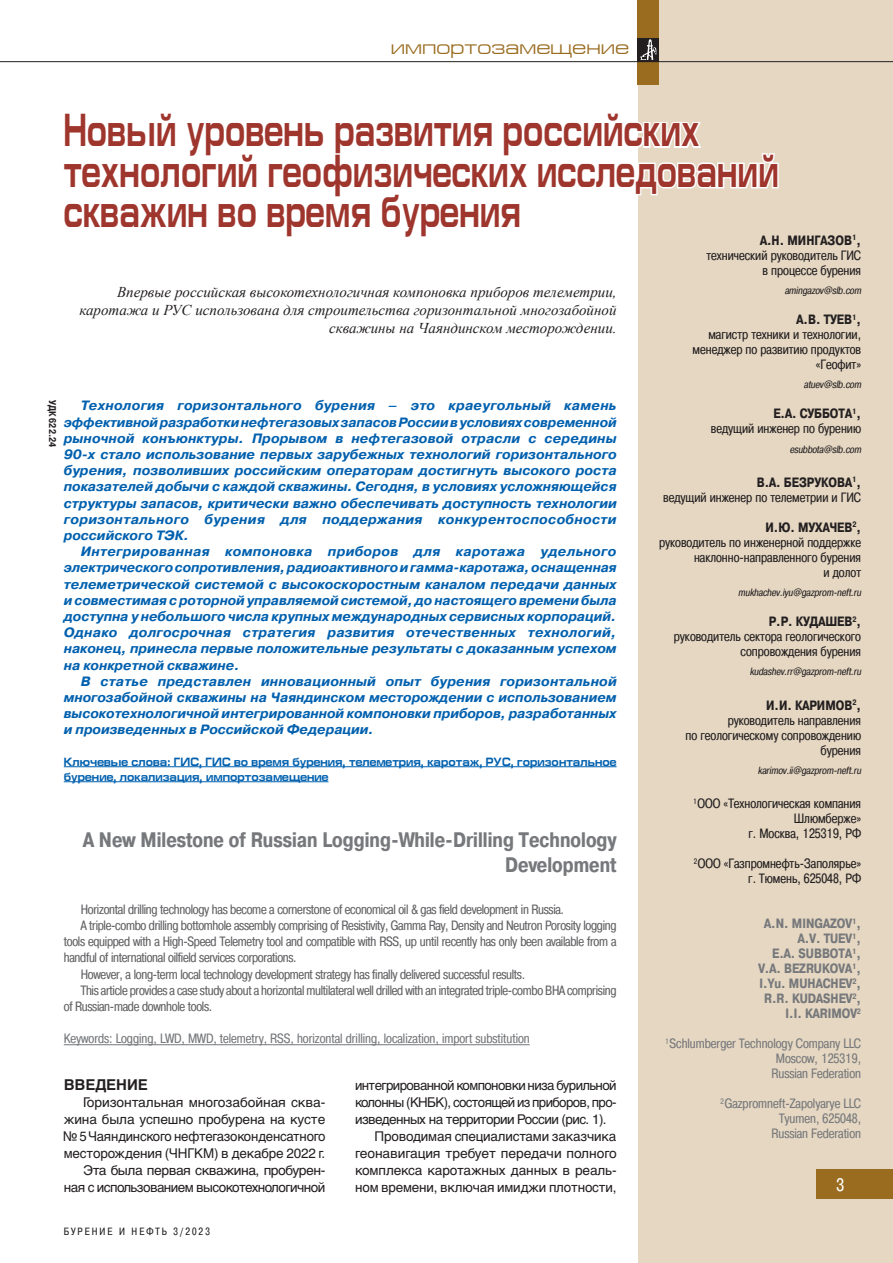
<style>
.page{position:relative;width:893px;height:1263px;background:#fff}
.page>*{position:absolute;margin:0;border:0;box-sizing:border-box;transform-origin:0 0}
.t1{font:700 46.5px/40.5px "Europe Ext";letter-spacing:.01em;color:#9f362e;scale:.57 1}
.t2{font:700 21px/25.2px "Pragmatica Cond C";color:#76787b;text-align:right}
.t3{font:19.5px "Europe Ext";color:#9a6c20}
.t4{font:18px "Pragmatica Cond C";color:#fff}
.t5{font:italic 15px/18px "Times New Roman";color:#231f20;text-align:right}
.t6{font:700 15px "Helvetica Cyr";color:#231f20}
.t7{font:italic 700 13.5px/16.2px "Pragmatica C";color:#0160ae;text-align:justify}
.t8{font:13.5px "Pragmatica Cond C";letter-spacing:-.02em;color:#636366}
.t9{font:13.5px/15px "Pragmatica Cond C";color:#231f20;text-align:right}
.t10{font:13.5px/17px "Helvetica Cyr Upright";letter-spacing:-.015em;color:#231f20;text-align:right}
.t11{font:13.5px/15px "Pragmatica Cond C";color:#76787b;text-align:right}
.t12{font:700 13.5px/15px "Pragmatica Cond C";color:#76787b;text-align:right}
.t13{font:13.5px "Helvetica Cyr Upright";letter-spacing:-.045em;color:#231f20}
.t14{font:13.5px "Helvetica Cyr Upright";letter-spacing:-.04em;color:#231f20}
.t15{font:700 12px/15px "Europe Ext";color:#0160ae;scale:.8 1}
.t16{font:italic 10.5px "Pragmatica Cond C";color:#231f20}
.t17{font:10.5px "Pragmatica Cond C";letter-spacing:.2em;color:#231f20}
.t18{font:700 9.75px "Pragmatica Cond C";color:#231f20}
.s1{font-weight:700}
</style>
<div class="page">
<div style="left:638px;top:0;width:255px;height:1263px;background:#e5d7c2"></div>
<div style="left:638px;top:0;width:21px;height:85px;background:#9a6c20"></div>
<hr style="left:0;top:61px;width:893px;height:1px;background:#231f20">
<div style="left:638px;top:38px;width:21px;height:23px;background:#231f20"></div>
<svg style="left:640px;top:39px;width:17px;height:21px"></svg>
<div style="left:816px;top:1169px;width:77px;height:30px;background:#9a6c20"></div>
<svg style="left:638px;top:122px;width:141px;height:74px"></svg>
<hr style="left:64px;top:766px;width:553px;height:1px;background:#0160ae">
<hr style="left:64px;top:781px;width:264px;height:1px;background:#0160ae">
<hr style="left:64px;top:1044px;width:466px;height:1px;background:#76787b">
<h3 class="t3" style="left:391px;top:37px;width:240px">импортозамещение</h3>
<h1 class="t1" style="left:64px;top:110px;width:1256px">Новый уровень развития российских технологий геофизических исследований скважин во время бурения</h1>
<p class="t9" style="left:706px;top:233px;width:156px"><span class="s1">А.Н. МИНГАЗОВ</span><sup>1</sup><span class="s1">, </span>технический руководитель ГИС в процессе бурения</p>
<p class="t16" style="left:785px;top:285px;width:80px">amingazov@slb.com</p>
<p class="t9" style="left:693px;top:312px;width:170px"><span class="s1">А.В. ТУЕВ</span><sup>1</sup><span class="s1">,<br></span>магистр техники и технологии, менеджер по развитию продуктов «Геофит»</p>
<p class="t16" style="left:804px;top:379px;width:61px">atuev@slb.com</p>
<p class="t9" style="left:711px;top:406px;width:152px"><span class="s1">Е.А. СУББОТА</span><sup>1</sup><span class="s1">,<br></span>ведущий инженер по бурению</p>
<p class="t16" style="left:790px;top:443px;width:75px">esubbota@slb.com</p>
<p class="t9" style="left:663px;top:475px;width:199px"><span class="s1">В.А. БЕЗРУКОВА</span><sup>1</sup><span class="s1">,<br></span>ведущий инженер по телеметрии и ГИС</p>
<p class="t9" style="left:659px;top:520px;width:203px"><span class="s1">И.Ю. МУХАЧЕВ</span><sup>2</sup><span class="s1">,<br></span>руководитель по инженерной поддержке наклонно-направленного бурения<br>и долот</p>
<p class="t16" style="left:738px;top:587px;width:127px">mukhachev.iyu@gazprom-neft.ru</p>
<p class="t9" style="left:674px;top:614px;width:189px"><span class="s1">Р.Р. КУДАШЕВ</span><sup>2</sup><span class="s1">,<br></span>руководитель сектора геологического сопровождения бурения</p>
<p class="t16" style="left:750px;top:666px;width:115px">kudashev.rr@gazprom-neft.ru</p>
<p class="t9" style="left:685px;top:698px;width:177px"><span class="s1">И.И. КАРИМОВ</span><sup>2</sup><span class="s1">,<br></span>руководитель направления<br>по геологическому сопровождению бурения</p>
<p class="t16" style="left:758px;top:764px;width:107px">karimov.ii@gazprom-neft.ru</p>
<p class="t9" style="left:693px;top:796px;width:170px"><sup>1</sup>ООО «Технологическая компания<br>Шлюмберже»<br>г. Москва, 125319, РФ</p>
<p class="t9" style="left:694px;top:856px;width:169px"><sup>2</sup>ООО «Газпромнефть-Заполярье» г. Тюмень, 625048, РФ</p>
<p class="t12" style="left:758px;top:916px;width:104px">A.N. MINGAZOV<sup>1</sup>,<br>A.V. TUEV<sup>1</sup>,<br>E.A. SUBBOTA<sup>1</sup>,<br>V.A. BEZRUKOVA<sup>1</sup>,<br>I.Yu. MUHACHEV<sup>2</sup>,<br>R.R. KUDASHEV<sup>2</sup>,<br>I.I. KARIMOV<sup>2</sup></p>
<p class="t11" style="left:665px;top:1036px;width:198px"><sup>1</sup>Schlumberger Technology Company LLC<br>Moscow, 125319,<br>Russian Federation</p>
<p class="t11" style="left:721px;top:1096px;width:142px"><sup>2</sup>Gazpromneft-Zapolyarye LLC<br>Tyumen, 625048,<br>Russian Federation</p>
<p class="t5" style="left:79px;top:283px;width:539px">Впервые российская высокотехнологичная компоновка приборов телеметрии, каротажа и РУС использована для строительства горизонтальной многозабойной скважины на Чаяндинском месторождении.</p>
<p class="t18" style="left:58px;top:400px;width:49px;rotate:90deg">УДК 622.24</p>
<p class="t7" style="left:64px;top:398px;width:555px;text-indent:17px">Технология горизонтального бурения – это краеугольный камень эффективной разработки нефтегазовых запасов России в условиях современной рыночной конъюнктуры. Прорывом в нефтегазовой отрасли с середины 90-х стало использование первых зарубежных технологий горизонтального бурения, позволивших российским операторам достигнуть высокого роста показателей добычи с каждой скважины. Сегодня, в условиях усложняющейся структуры запасов, критически важно обеспечивать доступность технологии горизонтального бурения для поддержания конкурентоспособности российского ТЭК.</p>
<p class="t7" style="left:64px;top:543px;width:554px;text-indent:17px">Интегрированная компоновка приборов для каротажа удельного электрического сопротивления, радиоактивного и гамма-каротажа, оснащенная телеметрической системой с высокоскоростным каналом передачи данных и совместимая с роторной управляемой системой, до настоящего времени была доступна у небольшого числа крупных международных сервисных корпораций.<br>Однако долгосрочная стратегия развития отечественных технологий, наконец, принесла первые положительные результаты с доказанным успехом на конкретной скважине.</p>
<p class="t7" style="left:64px;top:673px;width:554px;text-indent:17px">В статье представлен инновационный опыт бурения горизонтальной многозабойной скважины на Чаяндинском месторождении с использованием высокотехнологичной интегрированной компоновки приборов, разработанных и произведенных в Российской Федерации.</p>
<p class="t15" style="left:64px;top:754px;width:692px">Ключевые слова: ГИС, ГИС во время бурения, телеметрия, каротаж, РУС, горизонтальное бурение, локализация, импортозамещение</p>
<h2 class="t2" style="left:83px;top:827px;width:535px">A New Milestone of Russian Logging-While-Drilling Technology<br>Development</h2>
<p class="t8" style="left:81px;top:901px;width:485px">Horizontal drilling technology has become a cornerstone of economical oil &amp; gas field development in Russia.</p>
<p class="t8" style="left:81px;top:918px;width:537px">A triple-combo drilling bottomhole assembly comprising of Resistivity, Gamma Ray, Density and Neutron Porosity logging</p>
<p class="t8" style="left:64px;top:934px;width:554px">tools equipped with a High-Speed Telemetry tool and compatible with RSS, up until recently has only been available from a</p>
<p class="t8" style="left:64px;top:950px;width:234px">handful of international oilfield services corporations.</p>
<p class="t8" style="left:81px;top:966px;width:446px">However, a long-term local technology development strategy has finally delivered successful results.</p>
<p class="t8" style="left:81px;top:982px;width:537px">This article provides a case study about a horizontal multilateral well drilled with an integrated triple-combo BHA comprising</p>
<p class="t8" style="left:64px;top:999px;width:150px">of Russian-made downhole tools.</p>
<p class="t11" style="left:64px;top:1031px;width:467px">Keywords: Logging, LWD, MWD, telemetry, RSS, horizontal drilling, localization, import substitution</p>
<p class="t6" style="left:64px;top:1076px;width:86px">ВВЕДЕНИЕ</p>
<p class="t10" style="left:64px;top:1094px;width:263px">Горизонтальная многозабойная сква&shy;жина была успешно пробурена на кусте № 5 Чаяндинского нефтегазоконденсатного месторождения (ЧНГКМ) в декабре 2022 г.<br>Эта была первая скважина, пробурен&shy;ная c использованием высокотехнологичной</p>
<p class="t13" style="left:355px;top:1078px;width:263px">интегрированной компоновки низа бурильной</p>
<p class="t13" style="left:355px;top:1095px;width:263px">колонны (КНБК), состоящей из приборов, про-</p>
<p class="t14" style="left:355px;top:1112px;width:253px">изведенных на территории России (рис. 1).</p>
<p class="t10" style="left:375px;top:1128px;width:243px">Проводимая специалистами заказчика</p>
<p class="t10" style="left:355px;top:1145px;width:263px">геонавигация требует передачи полного</p>
<p class="t10" style="left:355px;top:1162px;width:263px">комплекса каротажных данных в реаль-</p>
<p class="t10" style="left:355px;top:1179px;width:263px">ном времени, включая имиджи плотности,</p>
<h3 class="t4" style="left:836px;top:1175px;width:9px">3</h3>
<p class="t17" style="left:64px;top:1226px;width:148px">БУРЕНИЕ И НЕФТЬ 3/2023</p>
</div>
